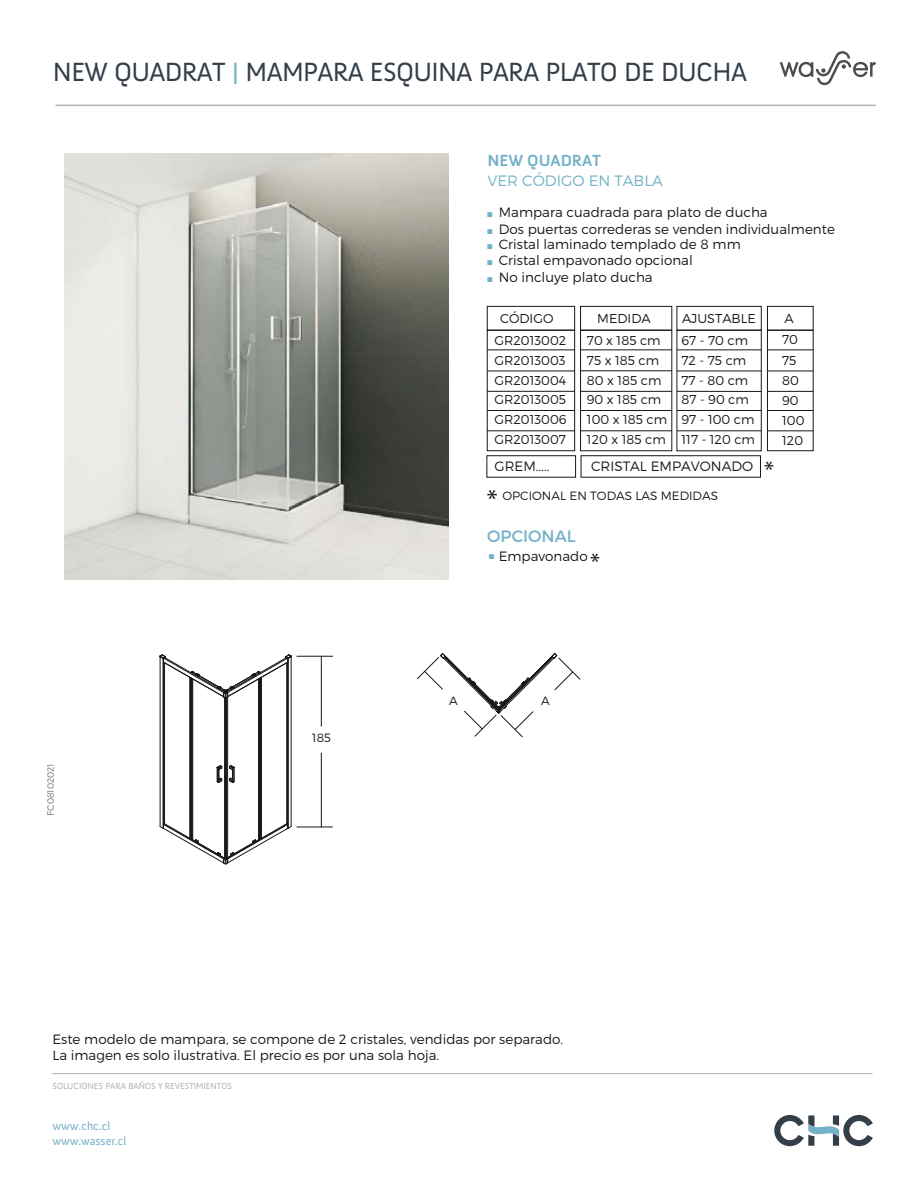
<style>
.page{position:relative;width:918px;height:1188px;background:#fff}
.page>*{position:absolute;margin:0;border:0;box-sizing:border-box;transform-origin:0 0}
.t1{font:27px "Anivers SC";letter-spacing:-.025em;color:#343e48}
.t2{font:24px "Myriad Pro";color:#1a171c}
.t3{font:700 16.5px "Anivers";color:#72b1c8}
.t4{font:16.5px "Montserrat";color:#72b1c8}
.t5{font:300 15px "Montserrat";color:#72b1c8}
.t6{font:300 13.65px "Montserrat";color:#1a171c}
.t7{font:300 13.5px/16.2px "Montserrat";color:#1a171c}
.t8{font:300 12.9px/19.8px "Montserrat";color:#1a171c}
.t9{font:300 12px "Montserrat";color:#1a171c}
.t10{font:12px/14.4px "Anivers";color:#72b1c8}
.t11{font:9px "Anivers";color:#b1b2b4}
.t12{font:300 9px "Montserrat";color:#707172}
.s1{color:#72b1c8}
.s2{font-family:"Arial";font-weight:400;font-size:10.5px;color:#72b1c8}
.s3{font-family:"Myriad Pro";font-weight:400;font-size:26.25px}
</style>
<div class="page">
<svg style="left:780px;top:51px;width:96px;height:34px"></svg>
<hr style="left:56px;top:105px;width:820px;height:1px;background:#b1b2b4">
<img style="left:64px;top:153px;width:385px;height:426px">
<div style="left:487px;top:306px;width:88px;height:24px;border:1px solid #1a171c"></div>
<div style="left:580px;top:306px;width:92px;height:24px;border:1px solid #1a171c"></div>
<div style="left:487px;top:330px;width:88px;height:121px;border:1px solid #1a171c"></div>
<hr style="left:487px;top:350px;width:88px;height:1px;background:#1a171c">
<div style="left:580px;top:330px;width:92px;height:121px;border:1px solid #1a171c"></div>
<hr style="left:580px;top:350px;width:92px;height:1px;background:#1a171c">
<div style="left:767px;top:306px;width:46px;height:24px;border:1px solid #1a171c"></div>
<div style="left:767px;top:330px;width:46px;height:121px;border:1px solid #1a171c"></div>
<hr style="left:767px;top:350px;width:46px;height:1px;background:#1a171c">
<hr style="left:487px;top:371px;width:88px;height:1px;background:#1a171c">
<hr style="left:487px;top:391px;width:88px;height:1px;background:#1a171c">
<hr style="left:487px;top:410px;width:88px;height:1px;background:#1a171c">
<hr style="left:487px;top:431px;width:88px;height:1px;background:#1a171c">
<hr style="left:580px;top:371px;width:92px;height:1px;background:#1a171c">
<hr style="left:581px;top:391px;width:91px;height:1px;background:#1a171c">
<hr style="left:581px;top:410px;width:91px;height:1px;background:#1a171c">
<hr style="left:581px;top:431px;width:91px;height:1px;background:#1a171c">
<hr style="left:768px;top:371px;width:45px;height:1px;background:#1a171c">
<hr style="left:768px;top:391px;width:45px;height:1px;background:#1a171c">
<hr style="left:768px;top:410px;width:45px;height:1px;background:#1a171c">
<hr style="left:768px;top:431px;width:45px;height:1px;background:#1a171c">
<div style="left:677px;top:306px;width:84px;height:24px;border:1px solid #1a171c"></div>
<hr style="left:677px;top:350px;width:84px;height:1px;background:#1a171c">
<hr style="left:677px;top:371px;width:84px;height:1px;background:#1a171c">
<hr style="left:677px;top:391px;width:84px;height:1px;background:#1a171c">
<hr style="left:677px;top:410px;width:84px;height:1px;background:#1a171c">
<hr style="left:677px;top:431px;width:84px;height:1px;background:#1a171c">
<svg style="left:417px;top:653px;width:163px;height:84px"></svg>
<hr style="left:259px;top:679px;width:1px;height:159px;background:#1a171c">
<hr style="left:224px;top:697px;width:1px;height:161px;background:#1a171c">
<hr style="left:227px;top:697px;width:1px;height:161px;background:#1a171c">
<hr style="left:286px;top:663px;width:1px;height:161px;background:#1a171c">
<hr style="left:164px;top:663px;width:1px;height:161px;background:#1a171c">
<hr style="left:160px;top:656px;width:1px;height:171px;background:#1a171c">
<hr style="left:163px;top:658px;width:1px;height:170px;background:#1a171c">
<hr style="left:288px;top:658px;width:1px;height:170px;background:#1a171c">
<hr style="left:291px;top:656px;width:1px;height:171px;background:#1a171c">
<hr style="left:287px;top:658px;width:1px;height:170px;background:#1a171c">
<hr style="left:260px;top:678px;width:1px;height:161px;background:#1a171c">
<hr style="left:261px;top:677px;width:1px;height:161px;background:#1a171c">
<hr style="left:191px;top:678px;width:1px;height:161px;background:#1a171c">
<hr style="left:190px;top:677px;width:1px;height:161px;background:#1a171c">
<hr style="left:258px;top:679px;width:1px;height:161px;background:#1a171c">
<hr style="left:192px;top:679px;width:1px;height:161px;background:#1a171c">
<hr style="left:225px;top:698px;width:1px;height:161px;background:#1a171c">
<hr style="left:226px;top:698px;width:1px;height:160px;background:#1a171c">
<svg style="left:217px;top:765px;width:6px;height:18px"></svg>
<svg style="left:229px;top:765px;width:6px;height:18px"></svg>
<svg style="left:159px;top:823px;width:133px;height:42px"></svg>
<svg style="left:159px;top:654px;width:133px;height:45px"></svg>
<hr style="left:297px;top:656px;width:36px;height:1px;background:#1a171c">
<hr style="left:321px;top:753px;width:1px;height:74px;background:#1a171c">
<hr style="left:321px;top:656px;width:1px;height:70px;background:#1a171c">
<hr style="left:297px;top:827px;width:36px;height:1px;background:#1a171c">
<hr style="left:52px;top:1073px;width:821px;height:1px;background:#b1b2b4">
<svg style="left:774px;top:1115px;width:99px;height:31px"></svg>
<h1 class="t1" style="left:53px;top:63px;width:696px">NEW QUADRAT <span class="s1">|</span> MAMPARA ESQUINA PARA PLATO DE DUCHA</h1>
<p class="t3" style="left:487px;top:155px;width:115px">NEW QUADRAT</p>
<p class="t5" style="left:487px;top:172px;width:177px">VER CÓDIGO EN TABLA</p>
<p class="t7" style="left:487px;top:204px;width:283px"><span class="s2">■</span> Mampara cuadrada para plato de ducha</p>
<p class="t7" style="left:487px;top:221px;width:350px"><span class="s2">■</span> Dos puertas correderas se venden individualmente</p>
<p class="t7" style="left:487px;top:236px;width:256px"><span class="s2">■</span> Cristal laminado templado de 8 mm</p>
<p class="t7" style="left:487px;top:252px;width:208px"><span class="s2">■</span> Cristal empavonado opcional</p>
<p class="t7" style="left:487px;top:269px;width:168px"><span class="s2">■</span> No incluye plato ducha</p>
<p class="t8" style="left:500px;top:309px;width:55px">CÓDIGO</p>
<p class="t8" style="left:587px;top:308px;width:75px;line-height:21.8px;text-align:center">MEDIDA<br>70 x 185 cm</p>
<p class="t8" style="left:587px;top:350px;width:82px">75 x 185 cm<br>80 x 185 cm<br>90 x 185 cm<br>100 x 185 cm<br>120 x 185 cm</p>
<p class="t8" style="left:682px;top:308px;width:76px;line-height:21.8px">AJUSTABLE<br>67 - 70 cm</p>
<p class="t8" style="left:682px;top:350px;width:75px">72 - 75 cm<br>77 - 80 cm<br>87 - 90 cm<br>97 - 100 cm<br>117 - 120 cm</p>
<p class="t8" style="left:782px;top:309px;width:24px;line-height:20.2px">A<br>70<br>75<br>80<br>90<br>100<br>120</p>
<p class="t8" style="left:495px;top:331px;width:74px;text-align:justify">GR2013002<br>GR2013003<br>GR2013004<br>GR2013005<br>GR2013006<br>GR2013007</p>
<p class="t12" style="left:46px;top:816px;width:54px;rotate:-90deg">FC08102021</p>
<p class="t9" style="left:312px;top:731px;width:20px">185</p>
<p class="t6" style="left:495px;top:459px;width:56px">GREM.....</p>
<p class="t6" style="left:591px;top:459px;width:164px">CRISTAL EMPAVONADO</p>
<p class="t9" style="left:487px;top:489px;width:233px"><span class="s3">*</span> OPCIONAL EN TODAS LAS MEDIDAS</p>
<p class="t4" style="left:487px;top:527px;width:90px">OPCIONAL</p>
<p class="t7" style="left:489px;top:548px;width:101px"><sup>■</sup> Empavonado</p>
<h2 class="t2" style="left:590px;top:548px;width:11px">*</h2>
<h2 class="t2" style="left:764px;top:456px;width:11px">*</h2>
<p class="t9" style="left:449px;top:694px;width:10px">A</p>
<p class="t9" style="left:541px;top:694px;width:10px">A</p>
<p class="t7" style="left:52px;top:1031px;width:512px">Este modelo de mampara, se compone de 2 cristales, vendidas por separado.<br>La imagen es solo ilustrativa. El precio es por una sola hoja.</p>
<p class="t11" style="left:52px;top:1080px;width:181px">SOLUCIONES PARA BAÑOS Y REVESTIMIENTOS</p>
<p class="t10" style="left:52px;top:1119px;width:75px">www.chc.cl www.wasser.cl</p>
</div>
